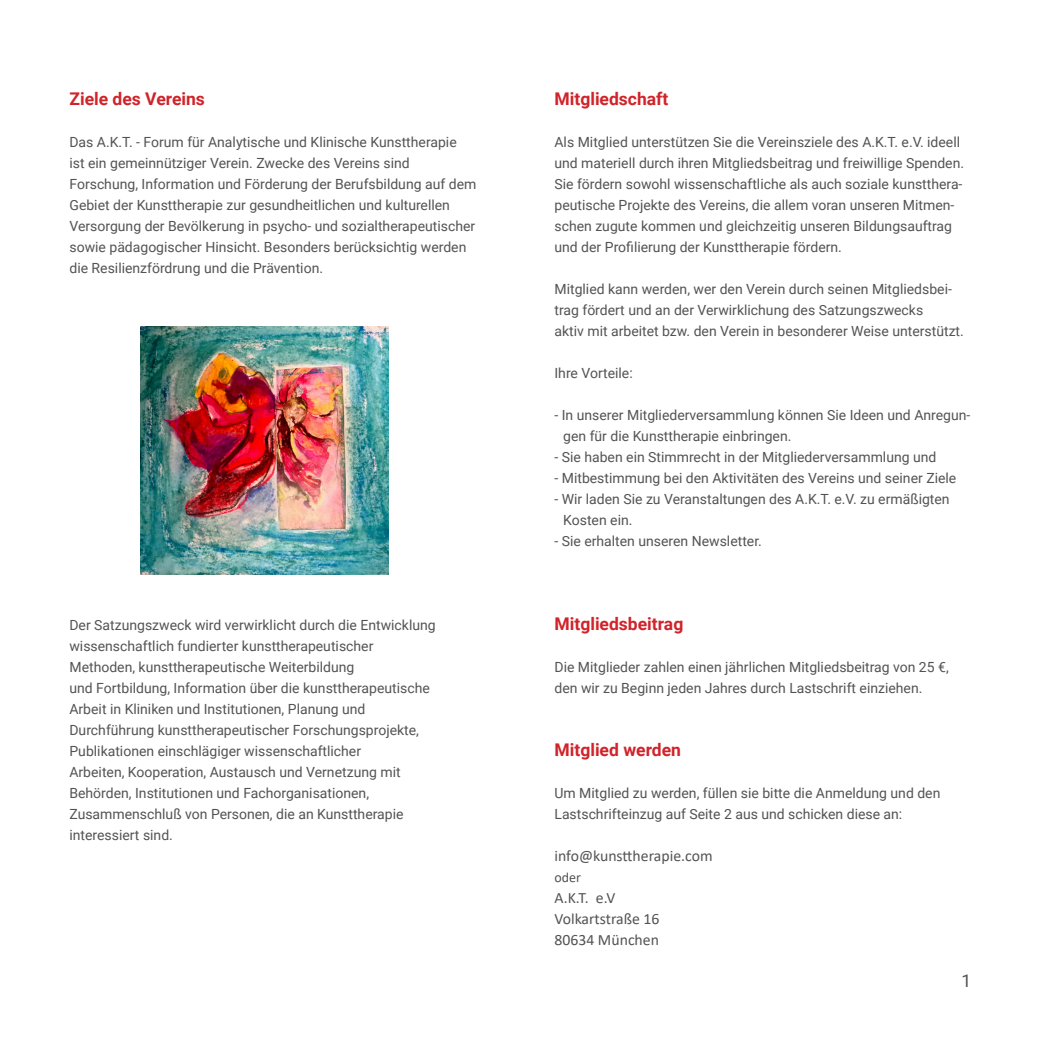
<style>
.page{position:relative;width:1042px;height:1042px;background:#fff}
.page>*{position:absolute;margin:0;border:0;box-sizing:border-box;transform-origin:0 0}
.t1{font:700 17.5px "Roboto";color:#d1232a}
.t2{font:17.5px "Roboto";color:#535355}
.t3{font:15.75px/21px "Calibri";color:#535355}
.t4{font:14px/21px "Roboto";color:#535355}
.t5{font:14px "Calibri";color:#535355}
</style>
<div class="page">
<img style="left:140px;top:326px;width:248px;height:248px">
<p class="t1" style="left:69px;top:87px;width:137px">Ziele des Vereins</p>
<p class="t4" style="left:69px;top:131px;width:408px">Das A.K.T. - Forum für Analytische und Klinische Kunsttherapie<br>ist ein gemeinnütziger Verein. Zwecke des Vereins sind Forschung, Information und Förderung der Berufsbildung auf dem Gebiet der Kunsttherapie zur gesundheitlichen und kulturellen Versorgung der Bevölkerung in psycho- und sozialtherapeutischer sowie pädagogischer Hinsicht. Besonders berücksichtig werden die Resilienzfördrung und die Prävention.</p>
<p class="t4" style="left:69px;top:614px;width:368px">Der Satzungszweck wird verwirklicht durch die Entwicklung wissenschaftlich fundierter kunsttherapeutischer Methoden, kunsttherapeutische Weiterbildung<br>und Fortbildung, Information über die kunsttherapeutische Arbeit in Kliniken und Institutionen, Planung und Durchführung kunsttherapeutischer Forschungsprojekte, Publikationen einschlägiger wissenschaftlicher<br>Arbeiten, Kooperation, Austausch und Vernetzung mit Behörden, Institutionen und Fachorganisationen, Zusammenschluß von Personen, die an Kunsttherapie interessiert sind.</p>
<p class="t1" style="left:554px;top:87px;width:115px">Mitgliedschaft</p>
<p class="t4" style="left:554px;top:131px;width:411px">Als Mitglied unterstützen Sie die Vereinsziele des A.K.T. e.V. ideell und materiell durch ihren Mitgliedsbeitrag und freiwillige Spenden.<br>Sie fördern sowohl wissenschaftliche als auch soziale kunstthera&shy;peutische Projekte des Vereins, die allem voran unseren Mitmen&shy;schen zugute kommen und gleichzeitig unseren Bildungsauftrag und der Profilierung der Kunsttherapie fördern.</p>
<p class="t4" style="left:554px;top:278px;width:411px">Mitglied kann werden, wer den Verein durch seinen Mitgliedsbei&shy;trag fördert und an der Verwirklichung des Satzungszwecks<br>aktiv mit arbeitet bzw. den Verein in besonderer Weise unterstützt.</p>
<p class="t4" style="left:554px;top:362px;width:80px">Ihre Vorteile:</p>
<p class="t4" style="left:563px;top:404px;width:408px;text-indent:-9px">- In unserer Mitgliederversammlung können Sie Ideen und Anregun&shy;gen für die Kunsttherapie einbringen.</p>
<p class="t4" style="left:554px;top:446px;width:383px">- Sie haben ein Stimmrecht in der Mitgliederversammlung und</p>
<p class="t4" style="left:554px;top:467px;width:403px">- Mitbestimmung bei den Aktivitäten des Vereins und seiner Ziele</p>
<p class="t4" style="left:563px;top:488px;width:388px;text-indent:-9px">- Wir laden Sie zu Veranstaltungen des A.K.T. e.V. zu ermäßigten<br>Kosten ein.</p>
<p class="t4" style="left:554px;top:530px;width:209px">- Sie erhalten unseren Newsletter.</p>
<p class="t1" style="left:554px;top:612px;width:130px">Mitgliedsbeitrag</p>
<p class="t4" style="left:554px;top:656px;width:396px">Die Mitglieder zahlen einen jährlichen Mitgliedsbeitrag von 25 €, den wir zu Beginn jeden Jahres durch Lastschrift einziehen.</p>
<p class="t1" style="left:554px;top:738px;width:128px">Mitglied werden</p>
<p class="t4" style="left:554px;top:782px;width:387px">Um Mitglied zu werden, füllen sie bitte die Anmeldung und den<br>Lastschrifteinzug auf Seite 2 aus und schicken diese an:</p>
<p class="t3" style="left:554px;top:845px;width:160px">info@kunsttherapie.com</p>
<p class="t5" style="left:554px;top:868px;width:28px">oder</p>
<p class="t3" style="left:554px;top:887px;width:107px">A.K.T. e.V<br>Volkartstraße 16<br>80634 München</p>
<p class="t2" style="left:961px;top:969px;width:11px">1</p>
</div>
